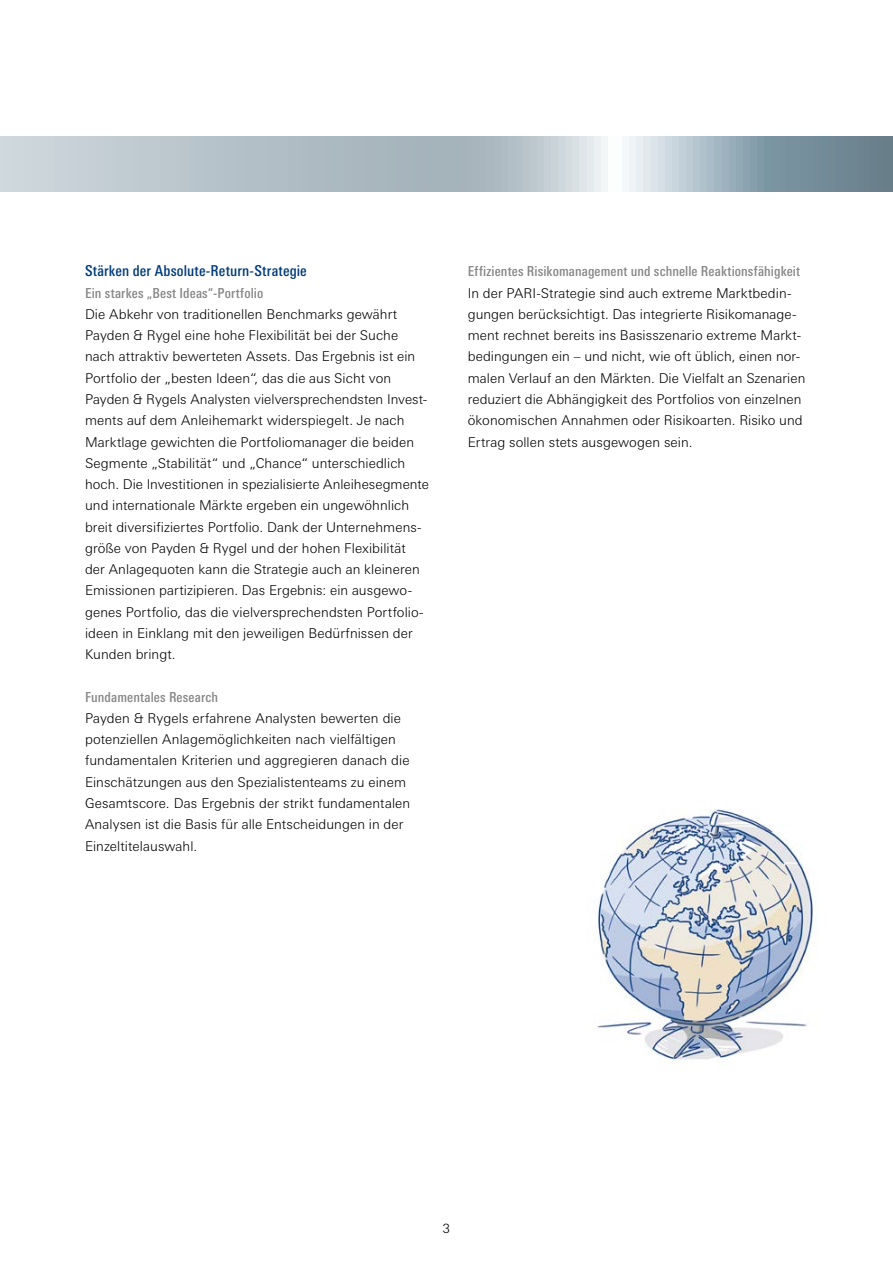
<style>
.page{position:relative;width:893px;height:1263px;background:#fff}
.page>*{position:absolute;margin:0;border:0;box-sizing:border-box;transform-origin:0 0}
.t1{font:500 condensed 15px "Linotype Univers";letter-spacing:.01em;color:#003b7c}
.t2{font:500 condensed 13.8px "Linotype Univers";letter-spacing:.01em;color:#868786}
.t3{font:300 13.5px/21.3px "Linotype Univers Basic";letter-spacing:.005em;color:#000}
.t4{font:300 12.75px "Linotype Univers Basic";color:#000}
</style>
<div class="page">
<img style="left:597px;top:809px;width:218px;height:253px">
<svg style="left:0;top:136px;width:893px;height:55px;background:#b0bec5"></svg>
<p class="t1" style="left:85px;top:262px;width:223px">Stärken der Absolute-Return-Strategie</p>
<p class="t2" style="left:85px;top:285px;width:180px">Ein starkes „Best Ideas“-Portfolio</p>
<p class="t3" style="left:85px;top:303px;width:346px">Die Abkehr von traditionellen Benchmarks gewährt Payden &amp; Rygel eine hohe Flexibilität bei der Suche nach attraktiv bewerteten Assets. Das Ergebnis ist ein Portfolio der „besten Ideen“, das die aus Sicht von Payden &amp; Rygels Analysten vielversprechendsten Invest&shy;ments auf dem Anleihemarkt widerspiegelt. Je nach Marktlage gewichten die Portfoliomanager die beiden Segmente „Stabilität“ und „Chance“ unterschiedlich hoch. Die Investitionen in spezialisierte Anleihesegmente und internationale Märkte ergeben ein ungewöhnlich breit diversifiziertes Portfolio. Dank der Unternehmens&shy;größe von Payden &amp; Rygel und der hohen Flexibilität<br>der Anlagequoten kann die Strategie auch an kleineren Emissionen partizipieren. Das Ergebnis: ein ausgewo&shy;genes Portfolio, das die vielversprechendsten Portfolio&shy;ideen in Einklang mit den jeweiligen Bedürfnissen der Kunden bringt.</p>
<p class="t2" style="left:85px;top:689px;width:135px">Fundamentales Research</p>
<p class="t3" style="left:85px;top:707px;width:327px">Payden &amp; Rygels erfahrene Analysten bewerten die potenziellen Anlagemöglichkeiten nach vielfältigen fundamentalen Kriterien und aggregieren danach die Einschätzungen aus den Spezialistenteams zu einem Gesamtscore. Das Ergebnis der strikt fundamentalen Analysen ist die Basis für alle Entscheidungen in der Einzeltitelauswahl.</p>
<p class="t2" style="left:468px;top:263px;width:334px">Effizientes Risikomanagement und schnelle Reaktionsfähigkeit</p>
<p class="t3" style="left:468px;top:282px;width:339px">In der PARI-Strategie sind auch extreme Marktbedin&shy;gungen berücksichtigt. Das integrierte Risikomanage&shy;ment rechnet bereits ins Basisszenario extreme Markt&shy;bedingungen ein – und nicht, wie oft üblich, einen nor&shy;malen Verlauf an den Märkten. Die Vielfalt an Szenarien reduziert die Abhängigkeit des Portfolios von einzelnen ökonomischen Annahmen oder Risikoarten. Risiko und Ertrag sollen stets ausgewogen sein.</p>
<p class="t4" style="left:443px;top:1221px;width:9px">3</p>
</div>
